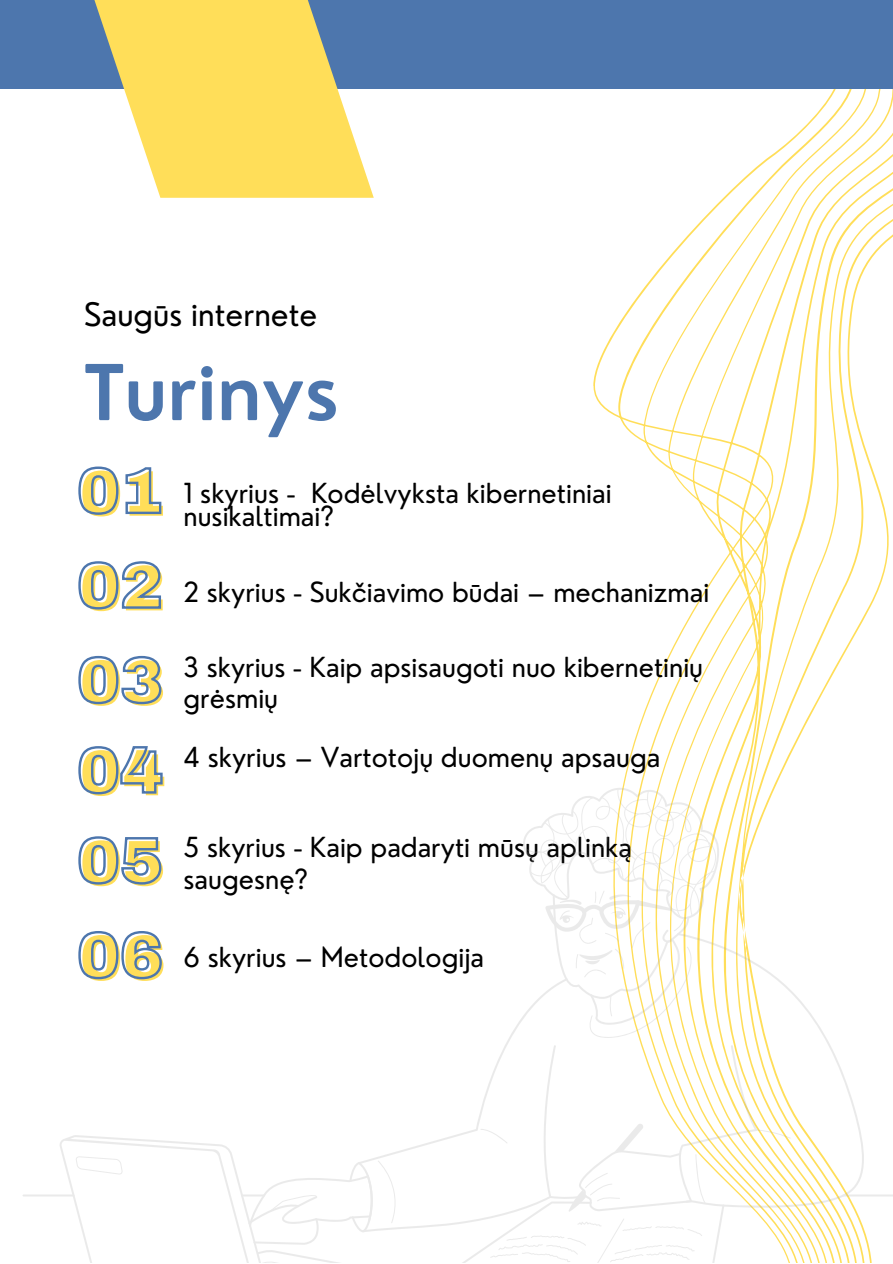
<style>
.page{position:relative;width:893px;height:1264px;background:#fff}
.page>*{position:absolute;margin:0;border:0;box-sizing:border-box;transform-origin:0 0}
.t1{font:600 75px "Nourd";color:#4d76ad}
.t2{font:900 64.5px "Archivo";color:#ffde59}
.t3{font:31.5px "Nourd";color:#000}
.t4{font:27px/31.5px "Nourd";color:#000}
</style>
<div class="page">
<svg style="left:593px;top:89px;width:299px;height:1173px"></svg>
<div style="left:0;top:0;width:892px;height:89px;background:#4d76ad"></div>
<svg style="left:94px;top:0;width:280px;height:198px;fill:#ffde59"></svg>
<svg style="left:78px;top:466px;width:84px;height:49px"></svg>
<svg style="left:78px;top:561px;width:83px;height:49px"></svg>
<svg style="left:78px;top:655px;width:84px;height:50px"></svg>
<svg style="left:78px;top:746px;width:85px;height:49px"></svg>
<svg style="left:78px;top:836px;width:84px;height:49px"></svg>
<svg style="left:78px;top:931px;width:84px;height:49px"></svg>
<svg style="left:864px;top:1194px;width:28px;height:2px"></svg>
<hr style="left:23px;top:1194px;width:52px;height:2px;background:#a6a6a6">
<svg style="left:59px;top:1135px;width:275px;height:127px"></svg>
<svg style="left:76px;top:1156px;width:47px;height:18px"></svg>
<svg style="left:368px;top:1018px;width:154px;height:211px"></svg>
<svg style="left:677px;top:933px;width:187px;height:274px"></svg>
<svg style="left:522px;top:786px;width:197px;height:251px"></svg>
<svg style="left:248px;top:1160px;width:150px;height:84px"></svg>
<svg style="left:454px;top:1045px;width:336px;height:217px"></svg>
<p class="t3" style="left:84px;top:295px;width:234px">Saugūs internete</p>
<p class="t1" style="left:84px;top:345px;width:256px">Turinys</p>
<p class="t2" style="left:80px;top:459px;width:87px">01</p>
<p class="t4" style="left:183px;top:481px;width:429px;line-height:23.5px">1 skyrius - Kodėlvyksta kibernetiniai nusikaltimai?</p>
<p class="t2" style="left:80px;top:553px;width:87px">02</p>
<p class="t2" style="left:80px;top:648px;width:87px">03</p>
<p class="t2" style="left:80px;top:738px;width:87px">04</p>
<p class="t2" style="left:80px;top:828px;width:87px">05</p>
<p class="t4" style="left:183px;top:576px;width:527px">2 skyrius - Sukčiavimo būdai – mechanizmai</p>
<p class="t4" style="left:183px;top:651px;width:521px">3 skyrius - Kaip apsisaugoti nuo kibernetinių grėsmių</p>
<p class="t4" style="left:183px;top:741px;width:478px">4 skyrius – Vartotojų duomenų apsauga</p>
<p class="t4" style="left:183px;top:831px;width:450px">5 skyrius - Kaip padaryti mūsų aplinką saugesnę?</p>
<p class="t2" style="left:80px;top:923px;width:87px">06</p>
<p class="t4" style="left:183px;top:941px;width:302px">6 skyrius – Metodologija</p>
</div>
